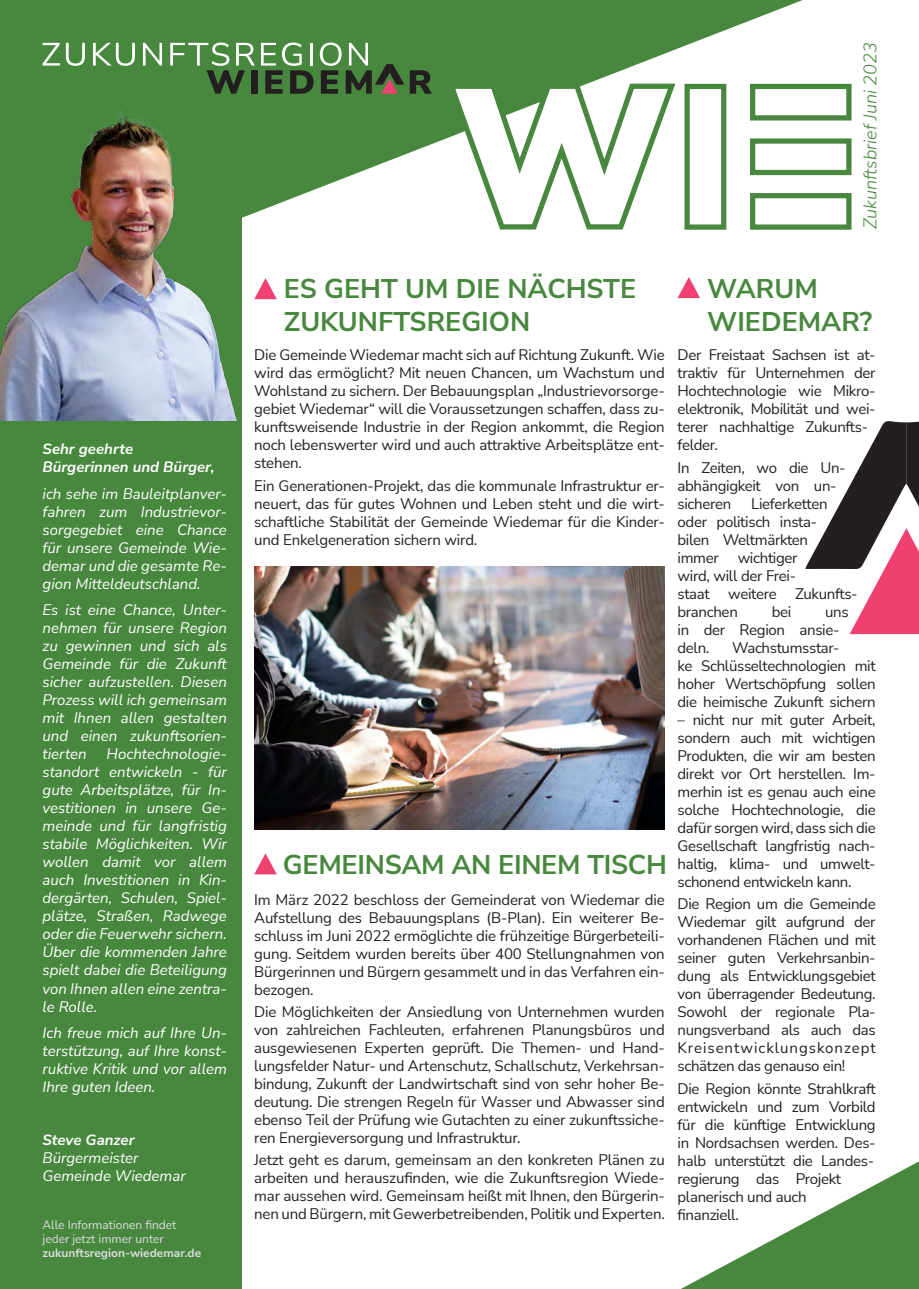
<style>
.page{position:relative;width:919px;height:1289px;background:#fff}
.page>*{position:absolute;margin:0;border:0;box-sizing:border-box;transform-origin:0 0}
.t1{font:700 27px/32.4px "Nunito Sans";color:#48883e}
.t2{font:italic 300 18px "Nunito Sans";color:#48883e}
.t3{font:15px/18px "Nunito Sans";letter-spacing:-.02em;color:#231f20;text-align:justify}
.t4{font:italic 15px/18px "Nunito Sans";color:#fff;text-align:justify}
.t5{font:italic 700 15px/18px "Nunito Sans";color:#fff}
.t6{font:12px/14.4px "Nunito Sans";color:#dcdddf}
.t7{font:700 12px "Nunito Sans";color:#dcdddf}
</style>
<div class="page">
<div style="left:0;top:208px;width:241px;height:1080px;background:#48883e"></div>
<svg style="left:0;top:0;width:803px;height:374px"></svg>
<svg style="left:683px;top:1162px;width:235px;height:126px"></svg>
<svg style="left:43px;top:43px;width:17px;height:23px"></svg>
<svg style="left:66px;top:43px;width:19px;height:23px"></svg>
<svg style="left:93px;top:43px;width:42px;height:23px"></svg>
<svg style="left:143px;top:43px;width:19px;height:23px"></svg>
<svg style="left:170px;top:43px;width:85px;height:51px"></svg>
<div style="left:251px;top:70px;width:6px;height:24px;background:#231f20"></div>
<svg style="left:261px;top:43px;width:52px;height:51px"></svg>
<svg style="left:410px;top:70px;width:22px;height:24px"></svg>
<svg style="left:320px;top:43px;width:84px;height:51px"></svg>
<svg style="left:805px;top:421px;width:113px;height:213px"></svg>
<svg style="left:254px;top:278px;width:23px;height:21px"></svg>
<svg style="left:677px;top:277px;width:23px;height:21px"></svg>
<svg style="left:254px;top:853px;width:23px;height:21px"></svg>
<svg style="left:747px;top:136px;width:105px;height:42px"></svg>
<svg style="left:747px;top:190px;width:105px;height:42px"></svg>
<svg style="left:747px;top:81px;width:105px;height:42px"></svg>
<svg style="left:444px;top:80px;width:285px;height:154px"></svg>
<img style="left:0;top:94px;width:241px;height:327px">
<img style="left:254px;top:567px;width:410px;height:262px">
<p class="t5" style="left:43px;top:441px;width:173px">Sehr geehrte<br>Bürgerinnen und Bürger,</p>
<p class="t4" style="left:43px;top:484px;width:186px">ich sehe im Bauleitplanver&shy;fahren zum Industrievor&shy;sorgegebiet eine Chance für unsere Gemeinde Wie&shy;demar und die gesamte Re&shy;gion Mitteldeutschland.</p>
<p class="t4" style="left:43px;top:601px;width:186px">Es ist eine Chance, Unter&shy;nehmen für unsere Region zu gewinnen und sich als Gemeinde für die Zukunft sicher aufzustellen. Diesen Prozess will ich gemeinsam mit Ihnen allen gestalten und einen zukunftsorien&shy;tierten</p>
<p class="t4" style="left:43px;top:745px;width:186px;text-indent:64px">Hochtechnologie&shy;standort entwickeln - für gute Arbeitsplätze, für In&shy;vestitionen in unsere Ge&shy;meinde und für langfristig stabile Möglichkeiten. Wir wollen damit vor allem auch Investitionen in Kin&shy;dergärten, Schulen, Spiel&shy;plätze, Straßen, Radwege oder die Feuerwehr sichern.<br>Über die kommenden Jahre spielt dabei die Beteiligung von Ihnen allen eine zentra&shy;le Rolle.</p>
<p class="t4" style="left:43px;top:1023px;width:186px">Ich freue mich auf Ihre Un&shy;terstützung, auf Ihre konst&shy;ruktive Kritik und vor allem Ihre guten Ideen.</p>
<p class="t5" style="left:43px;top:1132px;width:94px">Steve Ganzer</p>
<p class="t4" style="left:43px;top:1148px;width:145px">Bürgermeister<br>Gemeinde Wiedemar</p>
<p class="t6" style="left:43px;top:1216px;width:135px">Alle Informationen findet jeder jetzt immer unter</p>
<p class="t7" style="left:43px;top:1246px;width:160px">zukunftsregion-wiedemar.de</p>
<p class="t2" style="left:863px;top:229px;width:188px;rotate:-90deg">Zukunftsbrief Juni 2023</p>
<h1 class="t1" style="left:284px;top:272px;width:353px">ES GEHT UM DIE NÄCHSTE<br>ZUKUNFTSREGION</h1>
<h1 class="t1" style="left:707px;top:272px;width:166px">WARUM<br>WIEDEMAR?</h1>
<p class="t3" style="left:254px;top:347px;width:412px">Die Gemeinde Wiedemar macht sich auf Richtung Zukunft. Wie wird das ermöglicht? Mit neuen Chancen, um Wachstum und Wohlstand zu sichern. Der Bebauungsplan „Industrievorsorge&shy;gebiet Wiedemar“ will die Voraussetzungen schaffen, dass zu&shy;kunftsweisende Industrie in der Region ankommt, die Region noch lebenswerter wird und auch attraktive Arbeitsplätze ent&shy;stehen.</p>
<p class="t3" style="left:254px;top:477px;width:412px">Ein Generationen-Projekt, das die kommunale Infrastruktur er&shy;neuert, das für gutes Wohnen und Leben steht und die wirt&shy;schaftliche Stabilität der Gemeinde Wiedemar für die Kinder&shy;und Enkelgeneration sichern wird.</p>
<h1 class="t1" style="left:283px;top:848px;width:385px">GEMEINSAM AN EINEM TISCH</h1>
<p class="t3" style="left:254px;top:891px;width:412px">Im März 2022 beschloss der Gemeinderat von Wiedemar die Aufstellung des Bebauungsplans (B-Plan). Ein weiterer Be&shy;schluss im Juni 2022 ermöglichte die frühzeitige Bürgerbeteili&shy;gung. Seitdem wurden bereits über 400 Stellungnahmen von Bürgerinnen und Bürgern gesammelt und in das Verfahren ein&shy;bezogen.</p>
<p class="t3" style="left:254px;top:1003px;width:412px">Die Möglichkeiten der Ansiedlung von Unternehmen wurden von zahlreichen Fachleuten, erfahrenen Planungsbüros und ausgewiesenen Experten geprüft. Die Themen- und Hand&shy;lungsfelder Natur- und Artenschutz, Schallschutz, Verkehrsan&shy;bindung, Zukunft der Landwirtschaft sind von sehr hoher Be&shy;deutung. Die strengen Regeln für Wasser und Abwasser sind ebenso Teil der Prüfung wie Gutachten zu einer zukunftssiche&shy;ren Energieversorgung und Infrastruktur.</p>
<p class="t3" style="left:254px;top:1152px;width:412px">Jetzt geht es darum, gemeinsam an den konkreten Plänen zu arbeiten und herauszufinden, wie die Zukunftsregion Wiede&shy;mar aussehen wird. Gemeinsam heißt mit Ihnen, den Bürgerin&shy;nen und Bürgern, mit Gewerbetreibenden, Politik und Experten.</p>
<p class="t3" style="left:677px;top:347px;width:200px;text-align:left">Der Freistaat Sachsen ist at&shy;traktiv für Unternehmen der<br>Hochtechnologie wie Mikro&shy;elektronik, Mobilität und wei&shy;terer nachhaltige Zukunfts&shy;felder.</p>
<p class="t3" style="left:677px;top:459px;width:169px;text-align:left">In Zeiten, wo die Un&shy;abhängigkeit von un&shy;sicheren</p>
<p class="t3" style="left:677px;top:495px;width:151px;text-align:left;text-indent:74px">Lieferketten oder politisch insta&shy;bilen Weltmärkten immer</p>
<p class="t3" style="left:677px;top:549px;width:182px;text-align:left;text-indent:60px">wichtiger<br>wird, will der Frei-<br>staat weitere Zukunfts&shy;branchen</p>
<p class="t3" style="left:771px;top:603px;width:21px">bei</p>
<p class="t3" style="left:677px;top:603px;width:173px;text-align:left;text-indent:147px">uns in der Region ansie&shy;deln.</p>
<p class="t3" style="left:677px;top:639px;width:200px;text-align:left;text-indent:54px">Wachstumsstar-<br>ke Schlüsseltechnologien mit hoher Wertschöpfung sollen die heimische Zukunft sichern</p>
<p class="t3" style="left:677px;top:711px;width:200px">– nicht nur mit guter Arbeit, sondern auch mit wichtigen Produkten, die wir am besten direkt vor Ort herstellen. Im&shy;merhin ist es genau auch eine solche Hochtechnologie, die dafür sorgen wird, dass sich die Gesellschaft langfristig nach&shy;haltig, klima- und umwelt&shy;schonend entwickeln kann.</p>
<p class="t3" style="left:677px;top:896px;width:200px">Die Region um die Gemeinde Wiedemar gilt aufgrund der vorhandenen Flächen und mit seiner guten Verkehrsanbin&shy;dung als Entwicklungsgebiet von überragender Bedeutung.<br>Sowohl der regionale Pla&shy;nungsverband als auch das Kreisentwicklungskonzept schätzen das genauso ein!</p>
<p class="t3" style="left:677px;top:1080px;width:200px;text-align:left">Die Region könnte Strahlkraft entwickeln und zum Vorbild für die künftige Entwicklung in Nordsachsen werden. Des&shy;halb unterstützt die Landes&shy;regierung das Projekt planerisch und auch<br>finanziell.</p>
</div>
